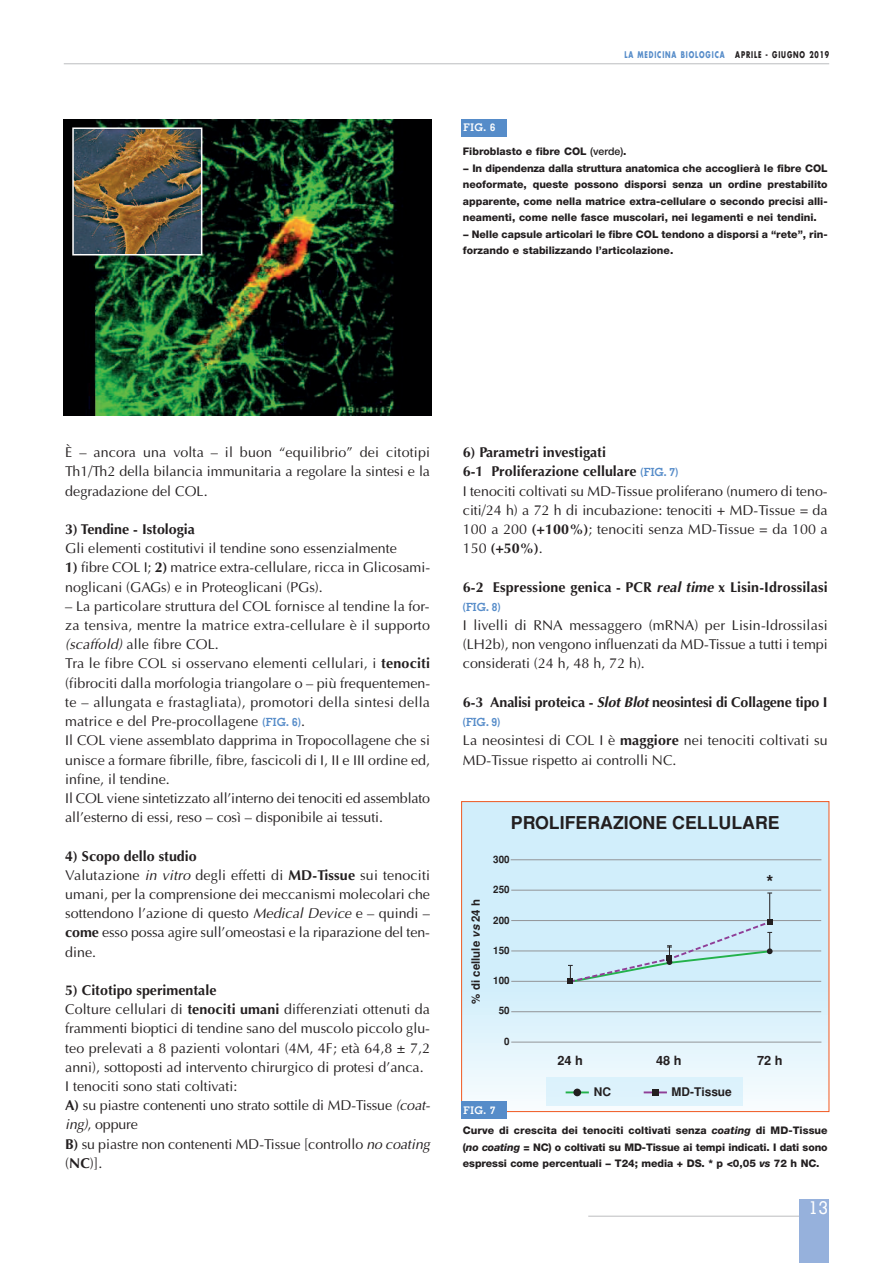
<style>
.page{position:relative;width:893px;height:1263px;background:#fff}
.page>*{position:absolute;margin:0;border:0;box-sizing:border-box;transform-origin:0 0}
.t1{font:500 18px "Memphis";color:#fff}
.t2{font:700 17.85px "Helvetica";color:#231f20}
.t3{font:700 17.7px "Helvetica";color:#231f20}
.t4{font:14.25px/19.2px "Optima";color:#231f20}
.t5{font:700 14.25px "Optima";color:#231f20}
.t6{font:700 12.75px "Helvetica";color:#231f20}
.t7{font:700 11.85px "Helvetica";color:#231f20}
.t8{font:700 11.55px "Helvetica";color:#231f20}
.t9{font:700 11.25px "Memphis";letter-spacing:.005em;color:#568cc9}
.t10{font:800 10.5px/16.5px "Helvetica Neue LT Pro";color:#231f20}
.t11{font:700 10.5px "Memphis";letter-spacing:.05em;color:#fff}
.t12{font:700 10.2px "Helvetica";color:#231f20;scale:.96 1}
.t13{font:700 9px "Futura";letter-spacing:.135em;color:#568cc9;scale:.7 1}
.s1{color:#231f20}
.s2{font-weight:500}
.s3{font-weight:700}
.s4{font-style:italic}
.s5{font-family:"Memphis";font-weight:700;font-size:11.25px;color:#568cc9}
</style>
<div class="page">
<hr style="left:588px;top:1216px;width:220px;height:1px;background:#bcbdc0">
<div style="left:799px;top:1199px;width:30px;height:64px;background:#96b1dc"></div>
<hr style="left:64px;top:64px;width:765px;height:1px;background:#bcbdc0">
<img style="left:64px;top:119px;width:368px;height:296px">
<div style="left:461px;top:119px;width:46px;height:17px;background:#568cc9"></div>
<img style="left:75px;top:130px;width:124px;height:122px">
<div style="left:72px;top:127px;width:130px;height:128px;border:2px solid #fff"></div>
<svg style="left:463px;top:803px;width:364px;height:303px;background:#d7f0fa"></svg>
<hr style="left:511px;top:1011px;width:310px;height:1px;background:#939598">
<hr style="left:511px;top:981px;width:310px;height:1px;background:#939598">
<hr style="left:511px;top:920px;width:310px;height:1px;background:#939598">
<hr style="left:511px;top:890px;width:310px;height:1px;background:#939598">
<hr style="left:511px;top:950px;width:310px;height:1px;background:#939598">
<hr style="left:511px;top:859px;width:310px;height:1px;background:#939598">
<hr style="left:511px;top:1042px;width:310px;height:1px;background:#939598">
<hr style="left:769px;top:893px;width:1px;height:30px;background:#231f20">
<svg style="left:567px;top:919px;width:206px;height:65px;background:#c5e1ec"></svg>
<div style="left:547px;top:1077px;width:195px;height:29px;background:#ddf2fc"></div>
<hr style="left:566px;top:1091px;width:23px;height:2px;background:#23b24b">
<hr style="left:644px;top:1091px;width:23px;height:2px;background:#8f3e97">
<div style="left:652px;top:1089px;width:7px;height:7px;background:#231f20"></div>
<div style="left:573px;top:1088px;width:8px;height:8px;background:#231f20;border-radius:50%"></div>
<div style="left:461px;top:801px;width:368px;height:311px;border:1px solid #f15921"></div>
<div style="left:461px;top:1101px;width:46px;height:18px;background:#568cc9"></div>
<p class="t13" style="left:624px;top:51px;width:294px">LA MEDICINA BIOLOGICA <span class="s1">APRILE - GIUGNO 2019</span></p>
<p class="t11" style="left:463px;top:124px;width:34px">FIG. 6</p>
<p class="t10" style="left:463px;top:144px;width:366px">Fibroblasto e fibre COL <span class="s2">(verde)</span>.<br>− In dipendenza dalla struttura anatomica che accoglierà le fibre COL neoformate, queste possono disporsi senza un ordine prestabilito apparente, come nella matrice extra-cellulare o secondo precisi alli&shy;neamenti, come nelle fasce muscolari, nei legamenti e nei tendini.<br>− Nelle capsule articolari le fibre COL tendono a disporsi a “rete”, rin&shy;forzando e stabilizzando l’articolazione.</p>
<p class="t4" style="left:65px;top:443px;width:366px;text-align:justify">È – ancora una volta – il buon “equilibrio” dei citotipi Th1/Th2 della bilancia immunitaria a regolare la sintesi e la degradazione del COL.</p>
<p class="t5" style="left:65px;top:521px;width:131px">3) Tendine - Istologia</p>
<p class="t4" style="left:65px;top:539px;width:333px">Gli elementi costitutivi il tendine sono essenzialmente</p>
<p class="t4" style="left:65px;top:558px;width:366px"><span class="s3">1)</span> fibre COL I; <span class="s3">2)</span> matrice extra-cellulare, ricca in Glicosami&shy;noglicani (GAGs) e in Proteoglicani (PGs).</p>
<p class="t4" style="left:65px;top:596px;width:366px">– La particolare struttura del COL fornisce al tendine la for&shy;za tensiva, mentre la matrice extra-cellulare è il supporto <span class="s4">(scaffold)</span> alle fibre COL.<br>Tra le fibre COL si osservano elementi cellulari, i <span class="s3">tenociti </span>(fibrociti dalla morfologia triangolare o – più frequentemen&shy;te – allungata e frastagliata), promotori della sintesi della matrice e del Pre-procollagene <span class="s5">(FIG. 6)</span>.<br>Il COL viene assemblato dapprima in Tropocollagene che si unisce a formare fibrille, fibre, fascicoli di I, II e III ordine ed, infine, il tendine.<br>Il COL viene sintetizzato all’interno dei tenociti ed assemblato all’esterno di essi, reso – così – disponibile ai tessuti.</p>
<p class="t4" style="left:65px;top:846px;width:366px"><span class="s3">4) Scopo dello studio<br></span>Valutazione <span class="s4">in vitro</span> degli effetti di <span class="s3">MD-Tissue</span> sui tenociti umani, per la comprensione dei meccanismi molecolari che sottendono l’azione di questo <span class="s4">Medical Device</span> e – quindi – <span class="s3">come</span> esso possa agire sull’omeostasi e la riparazione del ten&shy;dine.</p>
<p class="t4" style="left:65px;top:980px;width:366px"><span class="s3">5) Citotipo sperimentale<br></span>Colture cellulari di <span class="s3">tenociti umani</span> differenziati ottenuti da frammenti bioptici di tendine sano del muscolo piccolo glu&shy;teo prelevati a 8 pazienti volontari (4M, 4F; età 64,8 ± 7,2 anni), sottoposti ad intervento chirurgico di protesi d’anca.<br>I tenociti sono stati coltivati:<br><span class="s3">A)</span> su piastre contenenti uno strato sottile di MD-Tissue <span class="s4">(coat&shy;ing)</span>, oppure<br><span class="s3">B)</span> su piastre non contenenti MD-Tissue [controllo <span class="s4">no coating </span>(<span class="s3">NC</span>)].</p>
<p class="t4" style="left:463px;top:443px;width:366px"><span class="s3">6) Parametri investigati<br>6-1 Proliferazione cellulare</span> <span class="s5">(FIG. 7)<br></span>I tenociti coltivati su MD-Tissue proliferano (numero di teno&shy;citi/24 h) a 72 h di incubazione: tenociti + MD-Tissue = da 100 a 200 <span class="s3">(+100%)</span>; tenociti senza MD-Tissue = da 100 a 150 <span class="s3">(+50%)</span>.</p>
<p class="t5" style="left:463px;top:578px;width:366px">6-2 Espressione genica - PCR <span class="s4">real time</span> x Lisin-Idrossilasi</p>
<p class="t9" style="left:463px;top:603px;width:39px">(FIG. 8)</p>
<p class="t4" style="left:463px;top:615px;width:366px;text-align:justify">I livelli di RNA messaggero (mRNA) per Lisin-Idrossilasi (LH2b), non vengono influenzati da MD-Tissue a tutti i tempi considerati (24 h, 48 h, 72 h).</p>
<p class="t5" style="left:463px;top:694px;width:366px">6-3 Analisi proteica - <span class="s4">Slot Blot</span> neosintesi di Collagene tipo I</p>
<p class="t9" style="left:463px;top:718px;width:39px">(FIG. 9)</p>
<p class="t4" style="left:463px;top:731px;width:366px">La neosintesi di COL I è <span class="s3">maggiore</span> nei tenociti coltivati su<br>MD-Tissue rispetto ai controlli NC.</p>
<p class="t3" style="left:511px;top:812px;width:270px">PROLIFERAZIONE CELLULARE</p>
<p class="t8" style="left:469px;top:1003px;width:106px;rotate:-90deg">% di cellule <span class="s4">vs</span> 24 h</p>
<p class="t12" style="left:493px;top:854px;width:18px">300</p>
<p class="t12" style="left:493px;top:884px;width:18px">250</p>
<p class="t12" style="left:493px;top:914px;width:18px">200</p>
<p class="t12" style="left:493px;top:944px;width:18px">150</p>
<p class="t12" style="left:493px;top:974px;width:18px">100</p>
<p class="t12" style="left:499px;top:1005px;width:13px">50</p>
<p class="t12" style="left:504px;top:1035px;width:7px">0</p>
<p class="t6" style="left:558px;top:1053px;width:27px">24 h</p>
<p class="t6" style="left:656px;top:1053px;width:27px">48 h</p>
<p class="t2" style="left:766px;top:871px;width:8px">*</p>
<p class="t6" style="left:757px;top:1053px;width:27px">72 h</p>
<p class="t7" style="left:594px;top:1085px;width:19px">NC</p>
<p class="t7" style="left:672px;top:1085px;width:62px">MD-Tissue</p>
<p class="t10" style="left:463px;top:1123px;width:366px;text-align:justify">Curve di crescita dei tenociti coltivati senza <span class="s4">coating</span> di MD-Tissue (<span class="s4">no coating</span> = NC) o coltivati su MD-Tissue ai tempi indicati. I dati sono espressi come percentuali − T24; media + DS. * p &lt;0,05 <span class="s4">vs</span> 72 h NC.</p>
<p class="t11" style="left:463px;top:1106px;width:34px">FIG. 7</p>
<p class="t1" style="left:809px;top:1201px;width:20px">13</p>
</div>
